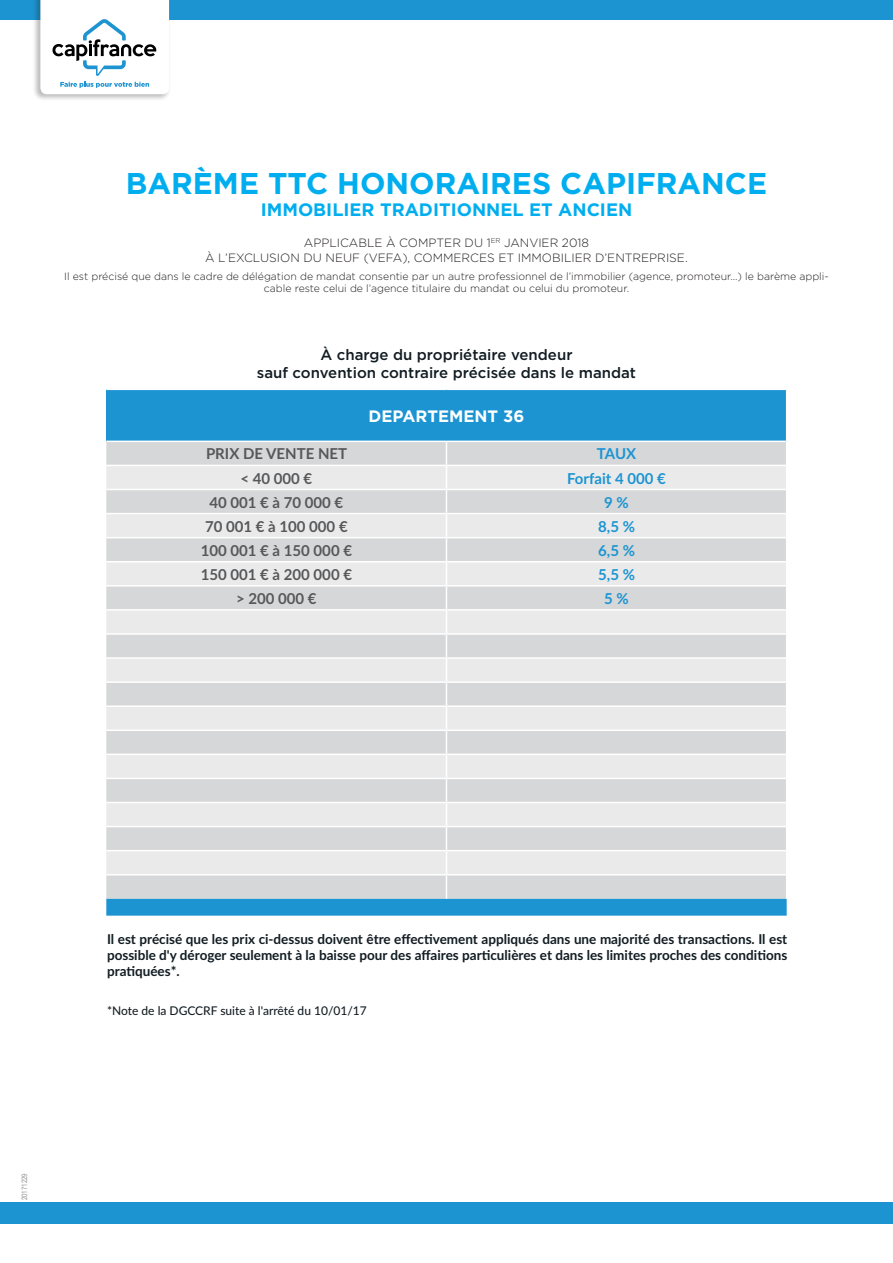
<style>
.page{position:relative;width:893px;height:1263px;background:#fff}
.page>*{position:absolute;margin:0;border:0;box-sizing:border-box;transform-origin:0 0}
.t1{font:700 30px "Gotham";color:#00aeef}
.t2{font:700 18px "Gotham";color:#00aeef}
.t3{font:700 16.5px "Gotham";color:#fff}
.t4{font:700 15px "Lato";color:#57585a}
.t5{font:500 15px/18px "Gotham";color:#111c22;text-align:center}
.t6{font:700 15px "Lato";color:#1c94d2}
.t7{font:700 13.5px/16.2px "Lato";color:#111c22;text-align:justify}
.t8{font:300 12px/14.4px "Gotham";color:#231f20;text-align:center}
.t9{font:500 12px "Lato";color:#111c22}
.t10{font:300 10.5px/12.6px "Gotham";color:#231f20;text-align:center}
.t11{font:7.5px "Arial Narrow";color:#939598}
</style>
<div class="page">
<div style="left:0;top:0;width:893px;height:19px;background:#1c94d2"></div>
<div style="left:33px;top:0;width:138px;height:102px;background:#231f20;opacity:.3"></div>
<svg style="left:40px;top:0;width:129px;height:94px"></svg>
<div style="left:0;top:1209px;width:893px;height:15px;background:#1c94d2"></div>
<div style="left:106px;top:389px;width:681px;height:52px;background:#1c94d2"></div>
<svg style="left:106px;top:441px;width:681px;height:475px;background:#d8dde0"></svg>
<hr style="left:106px;top:389px;width:340px;height:1px;background:#fff">
<hr style="left:446px;top:389px;width:341px;height:1px;background:#fff">
<hr style="left:106px;top:441px;width:340px;height:1px;background:#fff">
<hr style="left:446px;top:441px;width:340px;height:1px;background:#fff">
<hr style="left:786px;top:390px;width:1px;height:51px;background:#fff">
<hr style="left:106px;top:465px;width:340px;height:1px;background:#fff">
<hr style="left:446px;top:465px;width:340px;height:1px;background:#fff">
<hr style="left:106px;top:489px;width:340px;height:1px;background:#fff">
<hr style="left:446px;top:489px;width:340px;height:1px;background:#fff">
<hr style="left:106px;top:513px;width:340px;height:1px;background:#fff">
<hr style="left:446px;top:513px;width:340px;height:1px;background:#fff">
<hr style="left:106px;top:537px;width:340px;height:1px;background:#fff">
<hr style="left:446px;top:537px;width:340px;height:1px;background:#fff">
<hr style="left:106px;top:561px;width:340px;height:1px;background:#fff">
<hr style="left:446px;top:561px;width:340px;height:1px;background:#fff">
<hr style="left:106px;top:585px;width:340px;height:1px;background:#fff">
<hr style="left:446px;top:585px;width:340px;height:1px;background:#fff">
<hr style="left:106px;top:609px;width:340px;height:2px;background:#fff">
<hr style="left:446px;top:609px;width:340px;height:2px;background:#fff">
<hr style="left:106px;top:633px;width:340px;height:2px;background:#fff">
<hr style="left:446px;top:633px;width:340px;height:2px;background:#fff">
<hr style="left:106px;top:657px;width:340px;height:2px;background:#fff">
<hr style="left:446px;top:657px;width:340px;height:2px;background:#fff">
<hr style="left:106px;top:681px;width:340px;height:2px;background:#fff">
<hr style="left:446px;top:681px;width:340px;height:2px;background:#fff">
<hr style="left:106px;top:705px;width:340px;height:2px;background:#fff">
<hr style="left:446px;top:705px;width:340px;height:2px;background:#fff">
<hr style="left:106px;top:729px;width:340px;height:2px;background:#fff">
<hr style="left:446px;top:729px;width:340px;height:2px;background:#fff">
<hr style="left:106px;top:754px;width:340px;height:1px;background:#fff">
<hr style="left:446px;top:754px;width:340px;height:1px;background:#fff">
<hr style="left:106px;top:778px;width:340px;height:1px;background:#fff">
<hr style="left:446px;top:778px;width:340px;height:1px;background:#fff">
<hr style="left:106px;top:802px;width:340px;height:1px;background:#fff">
<hr style="left:446px;top:802px;width:340px;height:1px;background:#fff">
<hr style="left:106px;top:826px;width:340px;height:1px;background:#fff">
<hr style="left:446px;top:826px;width:340px;height:1px;background:#fff">
<hr style="left:106px;top:850px;width:340px;height:1px;background:#fff">
<hr style="left:446px;top:850px;width:340px;height:1px;background:#fff">
<hr style="left:106px;top:874px;width:340px;height:1px;background:#fff">
<hr style="left:446px;top:874px;width:340px;height:1px;background:#fff">
<div style="left:0;top:1203px;width:893px;height:14px;background:#1c94d2"></div>
<h1 class="t1" style="left:126px;top:164px;width:643px">BARÈME TTC HONORAIRES CAPIFRANCE</h1>
<h2 class="t2" style="left:261px;top:197px;width:373px">IMMOBILIER TRADITIONNEL ET ANCIEN</h2>
<p class="t8" style="left:205px;top:235px;width:484px">APPLICABLE À COMPTER DU 1<sup>ER</sup> JANVIER 2018<br>À L’EXCLUSION DU NEUF (VEFA), COMMERCES ET IMMOBILIER D’ENTREPRISE.</p>
<p class="t10" style="left:64px;top:269px;width:766px">Il est précisé que dans le cadre de délégation de mandat consentie par un autre professionnel de l’immobilier (agence, promoteur…) le barème appli&shy;cable reste celui de l’agence titulaire du mandat ou celui du promoteur.</p>
<p class="t5" style="left:257px;top:345px;width:381px">À charge du propriétaire vendeur<br>sauf convention contraire précisée dans le mandat</p>
<p class="t3" style="left:369px;top:405px;width:157px">DEPARTEMENT 36</p>
<p class="t4" style="left:206px;top:443px;width:143px">PRIX DE VENTE NET</p>
<p class="t6" style="left:597px;top:443px;width:41px">TAUX</p>
<p class="t4" style="left:240px;top:467px;width:73px">&lt; 40 000 €</p>
<p class="t6" style="left:567px;top:467px;width:100px">Forfait 4 000 €</p>
<p class="t4" style="left:209px;top:491px;width:135px">40 001 € à 70 000 €</p>
<p class="t6" style="left:604px;top:491px;width:26px">9 %</p>
<p class="t4" style="left:205px;top:515px;width:144px">70 001 € à 100 000 €</p>
<p class="t6" style="left:598px;top:515px;width:38px">8,5 %</p>
<p class="t4" style="left:201px;top:539px;width:153px">100 001 € à 150 000 €</p>
<p class="t6" style="left:598px;top:539px;width:38px">6,5 %</p>
<p class="t4" style="left:201px;top:563px;width:153px">150 001 € à 200 000 €</p>
<p class="t6" style="left:598px;top:563px;width:38px">5,5 %</p>
<p class="t4" style="left:236px;top:587px;width:82px">&gt; 200 000 €</p>
<p class="t6" style="left:604px;top:587px;width:26px">5 %</p>
<p class="t11" style="left:19px;top:1200px;width:29px;rotate:-90deg">20171229</p>
<p class="t7" style="left:107px;top:930px;width:682px">Il est précisé que les prix ci-dessus doivent être effectivement appliqués dans une majorité des transactions. Il est possible d'y déroger seulement à la baisse pour des affaires particulières et dans les limites proches des conditions pratiquées*.</p>
<p class="t9" style="left:107px;top:1002px;width:261px">*Note de la DGCCRF suite à l'arrêté du 10/01/17</p>
</div>
